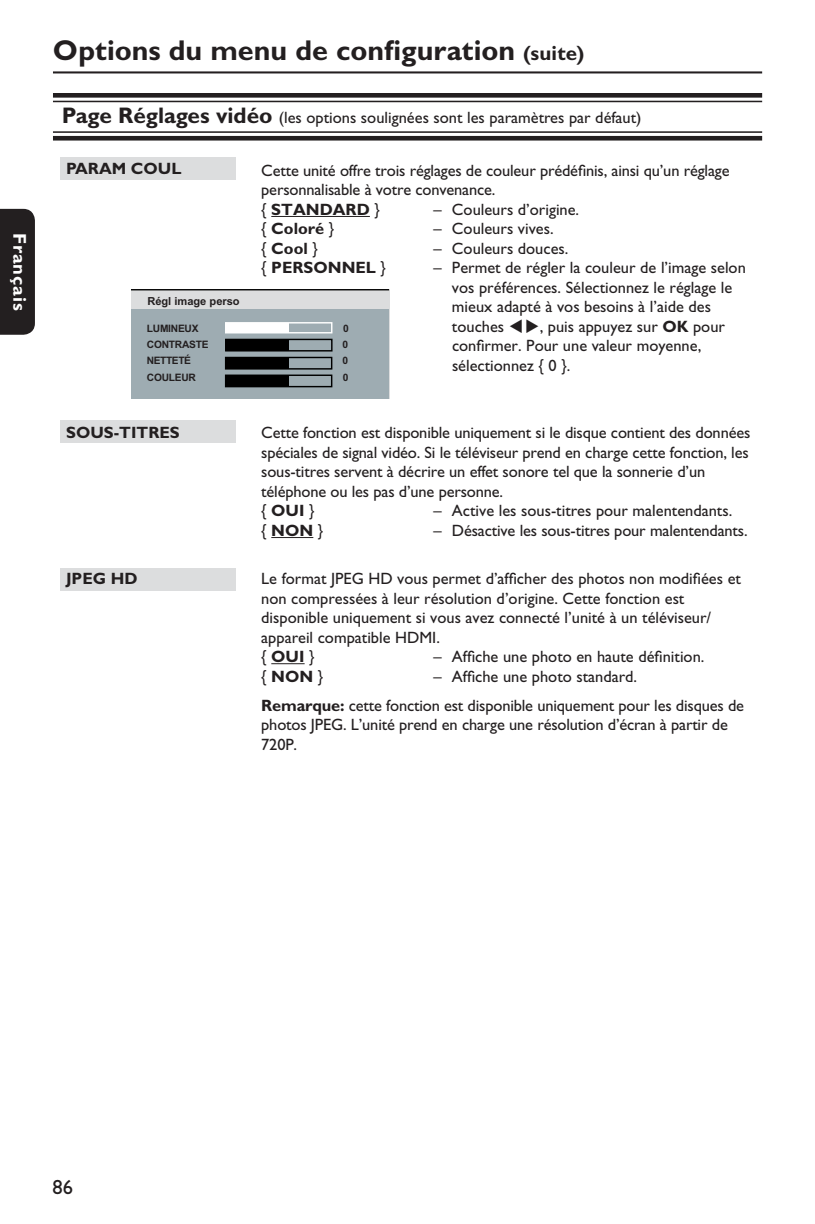
<style>
.page{position:relative;width:815px;height:1224px;background:#fff}
.page>*{position:absolute;margin:0;border:0;box-sizing:border-box;transform-origin:0 0}
.t1{font:700 28.8px "Gill Sans Std";color:#231f20}
.t2{font:20.6px "Gill Sans Std";color:#231f20}
.t3{font:700 18.4px "Gill Sans Std";letter-spacing:.05em;color:#fff}
.t4{font:16.4px/19.4px "Gill Sans Std";color:#231f20}
.t5{font:700 16.4px "Gill Sans Std";color:#231f20}
.t6{font:700 11px "Arial";color:#231f20}
.t7{font:700 10.2px "Arial";letter-spacing:-.025em;color:#231f20}
.s1{font-size:20.6px}
.s2{font-weight:700;font-size:22.6px}
.s3{font-weight:700}
.s4{font-weight:400}
</style>
<div class="page">
<div style="left:0;top:209px;width:35px;height:126px;background:#231f20"></div>
<hr style="left:271px;top:216px;width:99px;height:1px;background:#231f20">
<hr style="left:271px;top:537px;width:42px;height:1px;background:#231f20">
<hr style="left:271px;top:663px;width:34px;height:1px;background:#231f20">
<div style="left:53px;top:93px;width:709px;height:5px;background:#231f20"></div>
<hr style="left:53px;top:101px;width:709px;height:1px;background:#231f20">
<hr style="left:53px;top:131px;width:709px;height:2px;background:#231f20">
<hr style="left:53px;top:136px;width:709px;height:4px;background:#231f20">
<hr style="left:53px;top:71px;width:709px;height:2px;background:#231f20">
<div style="left:60px;top:157px;width:176px;height:22px;background:#dcddde"></div>
<div style="left:60px;top:420px;width:176px;height:22px;background:#dcddde"></div>
<div style="left:60px;top:568px;width:176px;height:22px;background:#dcddde"></div>
<div style="left:131px;top:290px;width:258px;height:109px;background:#dcddde"></div>
<div style="left:131px;top:310px;width:257px;height:89px;background:#9eacb2"></div>
<hr style="left:131px;top:289px;width:258px;height:1px;background:#000">
<div style="left:225px;top:323px;width:64px;height:10px;background:#fff"></div>
<div style="left:225px;top:322px;width:107px;height:11px;border:1px solid #fff"></div>
<div style="left:225px;top:339px;width:64px;height:12px;background:#000"></div>
<div style="left:225px;top:339px;width:108px;height:12px;border:1px solid #000"></div>
<div style="left:225px;top:357px;width:64px;height:12px;background:#000"></div>
<div style="left:225px;top:357px;width:107px;height:12px;border:1px solid #000"></div>
<div style="left:225px;top:375px;width:64px;height:12px;background:#000"></div>
<div style="left:225px;top:374px;width:107px;height:13px;border:1px solid #000"></div>
<p class="t3" style="left:26px;top:233px;width:79px;rotate:90deg">Français</p>
<h1 class="t1" style="left:53px;top:40px;width:533px">Options du menu de configuration <span class="s1">(suite)</span></h1>
<p class="t4" style="left:62px;top:109px;width:581px"><span class="s2">Page Réglages vidéo</span> (les options soulignées sont les paramètres par défaut)</p>
<p class="t5" style="left:66px;top:163px;width:117px">PARAM COUL</p>
<p class="t4" style="left:261px;top:162px;width:470px">Cette unité offre trois réglages de couleur prédéfinis, ainsi qu’un réglage personnalisable à votre convenance.<br>{ <span class="s3">STANDARD</span> }</p>
<p class="t4" style="left:434px;top:201px;width:147px">– Couleurs d’origine.</p>
<p class="t5" style="left:261px;top:223px;width:75px"><span class="s4">{</span> Coloré <span class="s4">}</span></p>
<p class="t4" style="left:434px;top:221px;width:122px">– Couleurs vives.</p>
<p class="t5" style="left:261px;top:242px;width:58px"><span class="s4">{</span> Cool <span class="s4">}</span></p>
<p class="t4" style="left:434px;top:240px;width:136px">– Couleurs douces.</p>
<p class="t5" style="left:261px;top:262px;width:126px"><span class="s4">{</span> PERSONNEL <span class="s4">}</span></p>
<p class="t4" style="left:452px;top:260px;width:295px;text-indent:-18px">– Permet de régler la couleur de l’image selon vos préférences. Sélectionnez le réglage le mieux adapté à vos besoins à l’aide des touches</p>
<p class="t6" style="left:147px;top:296px;width:94px">Régl image perso</p>
<p class="t4" style="left:452px;top:318px;width:275px;text-indent:88px">, puis appuyez sur <span class="s3">OK</span> pour confirmer. Pour une valeur moyenne, sélectionnez { 0 }.</p>
<p class="t7" style="left:147px;top:324px;width:53px">LUMINEUX</p>
<p class="t7" style="left:343px;top:324px;width:7px">0</p>
<p class="t7" style="left:147px;top:341px;width:63px">CONTRASTE</p>
<p class="t7" style="left:343px;top:341px;width:7px">0</p>
<p class="t7" style="left:147px;top:357px;width:46px">NETTETÉ</p>
<p class="t7" style="left:343px;top:357px;width:7px">0</p>
<p class="t7" style="left:147px;top:373px;width:51px">COULEUR</p>
<p class="t7" style="left:343px;top:373px;width:7px">0</p>
<p class="t5" style="left:66px;top:426px;width:115px">SOUS-TITRES</p>
<p class="t5" style="left:66px;top:572px;width:73px">JPEG HD</p>
<p class="t4" style="left:261px;top:425px;width:491px">Cette fonction est disponible uniquement si le disque contient des données spéciales de signal vidéo. Si le téléviseur prend en charge cette fonction, les sous-titres servent à décrire un effet sonore tel que la sonnerie d’un téléphone ou les pas d’une personne.<br>{ <span class="s3">OUI</span> }</p>
<p class="t4" style="left:434px;top:503px;width:300px">– Active les sous-titres pour malentendants.</p>
<p class="t5" style="left:261px;top:524px;width:64px"><span class="s4">{</span> NON <span class="s4">}</span></p>
<p class="t4" style="left:434px;top:522px;width:316px">– Désactive les sous-titres pour malentendants.</p>
<p class="t4" style="left:261px;top:570px;width:481px">Le format JPEG HD vous permet d’afficher des photos non modifiées et non compressées à leur résolution d’origine. Cette fonction est disponible uniquement si vous avez connecté l’unité à un téléviseur/ appareil compatible HDMI.<br>{ <span class="s3">OUI</span> }</p>
<p class="t4" style="left:434px;top:648px;width:272px">– Affiche une photo en haute définition.</p>
<p class="t5" style="left:261px;top:670px;width:64px"><span class="s4">{</span> NON <span class="s4">}</span></p>
<p class="t4" style="left:261px;top:663px;width:484px;line-height:29.4px;text-indent:172px">– Affiche une photo standard.<br><span class="s3">Remarque:</span> cette fonction est disponible uniquement pour les disques de</p>
<p class="t4" style="left:261px;top:717px;width:468px">photos JPEG. L’unité prend en charge une résolution d’écran à partir de<br>720P.</p>
<p class="t2" style="left:53px;top:1179px;width:22px">86</p>
</div>
